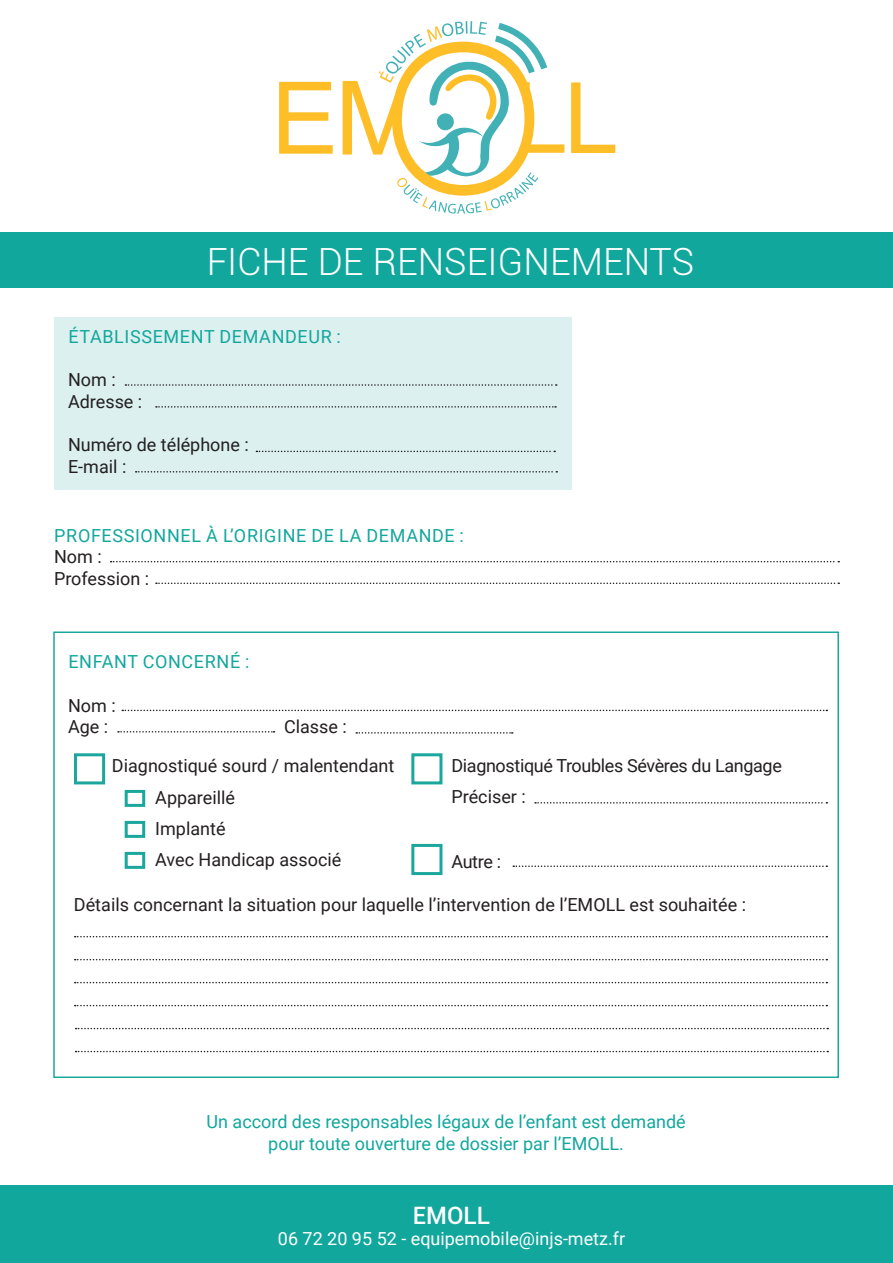
<style>
.page{position:relative;width:893px;height:1263px;background:#fff}
.page>*{position:absolute;margin:0;border:0;box-sizing:border-box;transform-origin:0 0}
.t1{font:300 37.5px "Roboto";color:#fff}
.t2{font:500 24px "Roboto";color:#fff}
.t3{font:18px "Roboto";color:#231f20}
.t4{font:18px/21.6px "Roboto";color:#12a79d;text-align:center}
.t5{font:18px "Roboto";letter-spacing:.035em;color:#12a79d}
.t6{font:18px "Roboto";letter-spacing:-.02em;color:#231f20}
.t7{font:18px "Roboto";color:#fff}
</style>
<div class="page">
<div style="left:0;top:233px;width:893px;height:55px;background:#12a79d"></div>
<div style="left:54px;top:317px;width:518px;height:172px;background:#dbf0ef"></div>
<svg style="left:125px;top:384px;width:432px;height:2px"></svg>
<svg style="left:156px;top:406px;width:400px;height:2px"></svg>
<svg style="left:256px;top:451px;width:299px;height:1px"></svg>
<svg style="left:111px;top:561px;width:728px;height:1px"></svg>
<svg style="left:156px;top:582px;width:683px;height:2px"></svg>
<div style="left:53px;top:631px;width:786px;height:447px;border:2px solid #1ca79d"></div>
<div style="left:74px;top:753px;width:31px;height:31px;border:3px solid #1ca79d"></div>
<div style="left:411px;top:753px;width:31px;height:31px;border:3px solid #1ca79d"></div>
<div style="left:125px;top:790px;width:20px;height:17px;border:3px solid #1ca79d"></div>
<div style="left:125px;top:821px;width:20px;height:17px;border:3px solid #1ca79d"></div>
<div style="left:125px;top:852px;width:20px;height:17px;border:3px solid #1ca79d"></div>
<svg style="left:122px;top:710px;width:705px;height:1px"></svg>
<svg style="left:118px;top:731px;width:157px;height:1px"></svg>
<svg style="left:356px;top:732px;width:157px;height:2px"></svg>
<svg style="left:535px;top:802px;width:292px;height:1px"></svg>
<svg style="left:75px;top:936px;width:752px;height:1px"></svg>
<svg style="left:75px;top:959px;width:752px;height:1px"></svg>
<svg style="left:75px;top:982px;width:752px;height:1px"></svg>
<svg style="left:75px;top:1005px;width:752px;height:1px"></svg>
<svg style="left:76px;top:1028px;width:752px;height:1px"></svg>
<svg style="left:76px;top:1051px;width:752px;height:1px"></svg>
<div style="left:0;top:1186px;width:893px;height:77px;background:#12a79d"></div>
<div style="left:411px;top:844px;width:31px;height:31px;border:3px solid #1ca79d"></div>
<svg style="left:513px;top:865px;width:314px;height:2px"></svg>
<svg style="left:136px;top:471px;width:421px;height:1px"></svg>
<svg style="left:571px;top:82px;width:44px;height:71px"></svg>
<svg style="left:279px;top:82px;width:54px;height:72px"></svg>
<svg style="left:343px;top:21px;width:221px;height:193px"></svg>
<p class="t1" style="left:207px;top:235px;width:489px">FICHE DE RENSEIGNEMENTS</p>
<p class="t5" style="left:68px;top:324px;width:274px">ÉTABLISSEMENT DEMANDEUR :</p>
<p class="t3" style="left:68px;top:367px;width:49px">Nom :</p>
<p class="t3" style="left:68px;top:389px;width:76px">Adresse :</p>
<p class="t3" style="left:68px;top:432px;width:182px">Numéro de téléphone :</p>
<p class="t3" style="left:68px;top:454px;width:60px">E-mail :</p>
<p class="t5" style="left:54px;top:523px;width:411px">PROFESSIONNEL À L’ORIGINE DE LA DEMANDE :</p>
<p class="t3" style="left:54px;top:544px;width:49px">Nom :</p>
<p class="t3" style="left:54px;top:566px;width:97px">Profession :</p>
<p class="t5" style="left:68px;top:649px;width:183px">ENFANT CONCERNÉ :</p>
<p class="t3" style="left:68px;top:692px;width:49px">Nom :</p>
<p class="t3" style="left:68px;top:714px;width:42px">Age :</p>
<p class="t3" style="left:284px;top:714px;width:64px">Classe :</p>
<p class="t3" style="left:112px;top:753px;width:284px">Diagnostiqué sourd / malentendant</p>
<p class="t6" style="left:451px;top:753px;width:332px">Diagnostiqué Troubles Sévères du Langage</p>
<p class="t3" style="left:451px;top:784px;width:76px">Préciser :</p>
<p class="t3" style="left:155px;top:785px;width:81px">Appareillé</p>
<p class="t3" style="left:155px;top:816px;width:72px">Implanté</p>
<p class="t3" style="left:155px;top:847px;width:188px">Avec Handicap associé</p>
<p class="t3" style="left:451px;top:849px;width:51px">Autre :</p>
<p class="t3" style="left:74px;top:892px;width:674px">Détails concernant la situation pour laquelle l’intervention de l’EMOLL est souhaitée :</p>
<p class="t4" style="left:206px;top:1110px;width:481px">Un accord des responsables légaux de l’enfant est demandé pour toute ouverture de dossier par l’EMOLL.</p>
<p class="t2" style="left:413px;top:1198px;width:79px">EMOLL</p>
<p class="t7" style="left:278px;top:1226px;width:349px">06 72 20 95 52 - equipemobile@injs-metz.fr</p>
</div>
